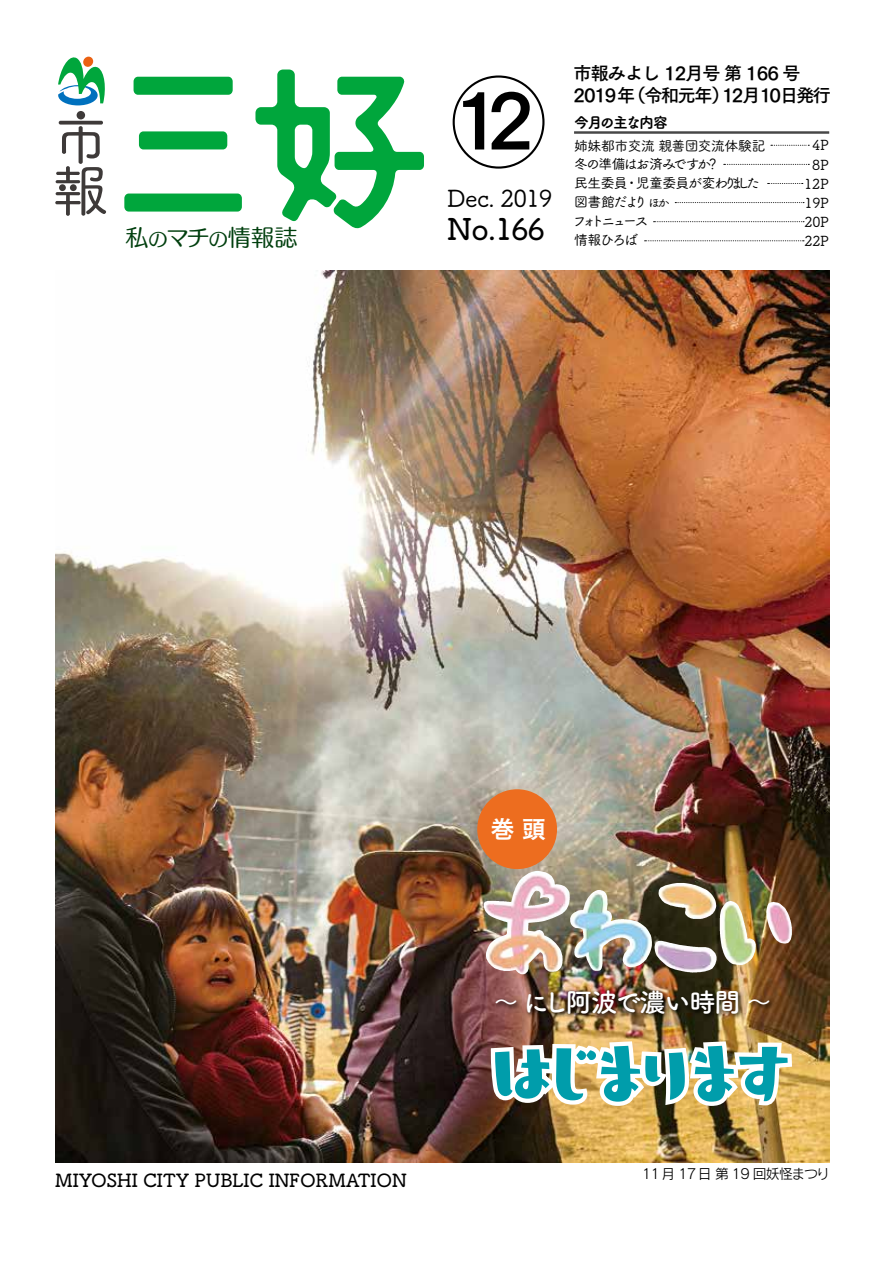
<style>
.page{position:relative;width:893px;height:1263px;background:#fff}
.page>*{position:absolute;margin:0;border:0;box-sizing:border-box;transform-origin:0 0}
.t1{font:74.4px "Tsuku Go Pro B";color:#000}
.t2{font:29.7px "Tsuku B Rd Gothic Std D";color:#000}
.t3{font:26.55px "Tsuku B Rd Gothic Std B";letter-spacing:-.07em;color:#fff}
.t4{font:23.55px "Hira Kaku Pro W6";color:#fff}
.t5{font:23.4px "Tsuku B Rd Gothic Std M";letter-spacing:-.04em;color:#000}
.t6{font:22.95px "Humming Std M";color:#003f0e}
.t7{font:18px "Tsuku B Rd Gothic Std D";color:#000}
.t8{font:18px/22.4px "Tsuku Go Pro B";letter-spacing:-.05em;color:#000}
.t9{font:18px "Tsuku Go Pro B";letter-spacing:-.07em;color:#000}
.t10{font:14.85px "Tsuku B Rd Gothic Std E";letter-spacing:-.1em;color:#000}
.t11{font:13.8px/19.2px "Tsuku B Rd Gothic Std M";letter-spacing:-.13em;color:#000}
.t12{font:13.8px/19.2px "Tsuku B Rd Gothic Std M";letter-spacing:-.1em;color:#000}
.t13{font:13.8px/19.2px "Tsuku B Rd Gothic Std M";color:#000;text-align:center}
.t14{font:13.8px/18.1px "Tsuku B Rd Gothic Std M";letter-spacing:-.025em;color:#000}
.t15{font:13.8px "Rodin Pro M";letter-spacing:-.05em;color:#000}
.t16{font:13.8px "Tsuku B Rd Gothic Std M";letter-spacing:-.05em;color:#000}
.s1{font-size:19.05px}
.s2{font-size:11.7px}
</style>
<div class="page">
<hr style="left:892px;top:221px;width:1px;height:56px;background:#0068b7">
<div style="left:453px;top:75px;width:91px;height:94px;border:2px solid #000;border-radius:50%"></div>
<svg style="left:771px;top:145px;width:38px;height:1px"></svg>
<svg style="left:724px;top:164px;width:85px;height:1px"></svg>
<svg style="left:768px;top:183px;width:35px;height:1px"></svg>
<svg style="left:675px;top:202px;width:129px;height:1px"></svg>
<svg style="left:654px;top:221px;width:150px;height:1px"></svg>
<svg style="left:645px;top:240px;width:159px;height:1px"></svg>
<hr style="left:574px;top:132px;width:255px;height:1px;background:#000">
<hr style="left:574px;top:133px;width:255px;height:1px;background:#000">
<img style="left:55px;top:270px;width:774px;height:893px">
<div style="left:134px;top:77px;width:99px;height:18px;background:#00a63c;border-radius:5px"></div>
<div style="left:139px;top:131px;width:88px;height:18px;background:#00a63c;border-radius:5px"></div>
<div style="left:124px;top:194px;width:118px;height:18px;background:#00a63c;border-radius:5px"></div>
<svg style="left:255px;top:70px;width:169px;height:159px"></svg>
<svg style="left:59px;top:121px;width:44px;height:4px"></svg>
<svg style="left:55px;top:126px;width:51px;height:90px"></svg>
<div style="left:77px;top:111px;width:8px;height:8px;background:#3e3a39;border-radius:50%"></div>
<svg style="left:58px;top:56px;width:47px;height:49px"></svg>
<img style="left:512px;top:871px;width:25px;height:27px">
<div style="left:477px;top:789px;width:80px;height:80px;background:#ed6d1f;border-radius:50%"></div>
<img style="left:493px;top:987px;width:282px;height:33px">
<img style="left:487px;top:1037px;width:309px;height:73px">
<p class="t6" style="left:125px;top:219px;width:173px">私<span class="s1">の</span>マチ<span class="s1">の</span>情報誌</p>
<h1 class="t1" style="left:454px;top:56px;width:82px">12</h1>
<p class="t5" style="left:448px;top:180px;width:107px">Dec. 2019</p>
<h2 class="t2" style="left:448px;top:206px;width:99px">No.166</h2>
<p class="t8" style="left:722px;top:60px;width:110px;text-indent:-148px">市報みよし 12月号第 166 号<br>12月10日発行</p>
<p class="t9" style="left:574px;top:80px;width:157px">2019 （年令和元年）</p>
<p class="t10" style="left:574px;top:111px;width:96px">今月の主な内容</p>
<p class="t14" style="left:706px;top:135px;width:61px;text-indent:-132px">姉妹都市交流親善団交流体験記?</p>
<p class="t12" style="left:636px;top:153px;width:126px;text-indent:-62px">冬の準備はお済みですか<br>児童委員が変わりました</p>
<p class="t11" style="left:573px;top:172px;width:98px">民生委員<br>図書館だより<span class="s2">ほか</span>フォトニュース<br>情報ひろば</p>
<p class="t16" style="left:625px;top:172px;width:15px">・</p>
<p class="t13" style="left:804px;top:135px;width:26px">4P<br>8P<br>12P<br>19P<br>20P<br>22P</p>
<p class="t7" style="left:55px;top:1167px;width:353px">MIYOSHI CITY PUBLIC INFORMATION</p>
<h3 class="t4" style="left:491px;top:808px;width:57px">巻頭</h3>
<h3 class="t3" style="left:493px;top:981px;width:281px">〜にし阿波で濃い時間〜</h3>
<p class="t15" style="left:642px;top:1165px;width:190px">11月 17 日第 19 回妖怪まつり</p>
</div>
